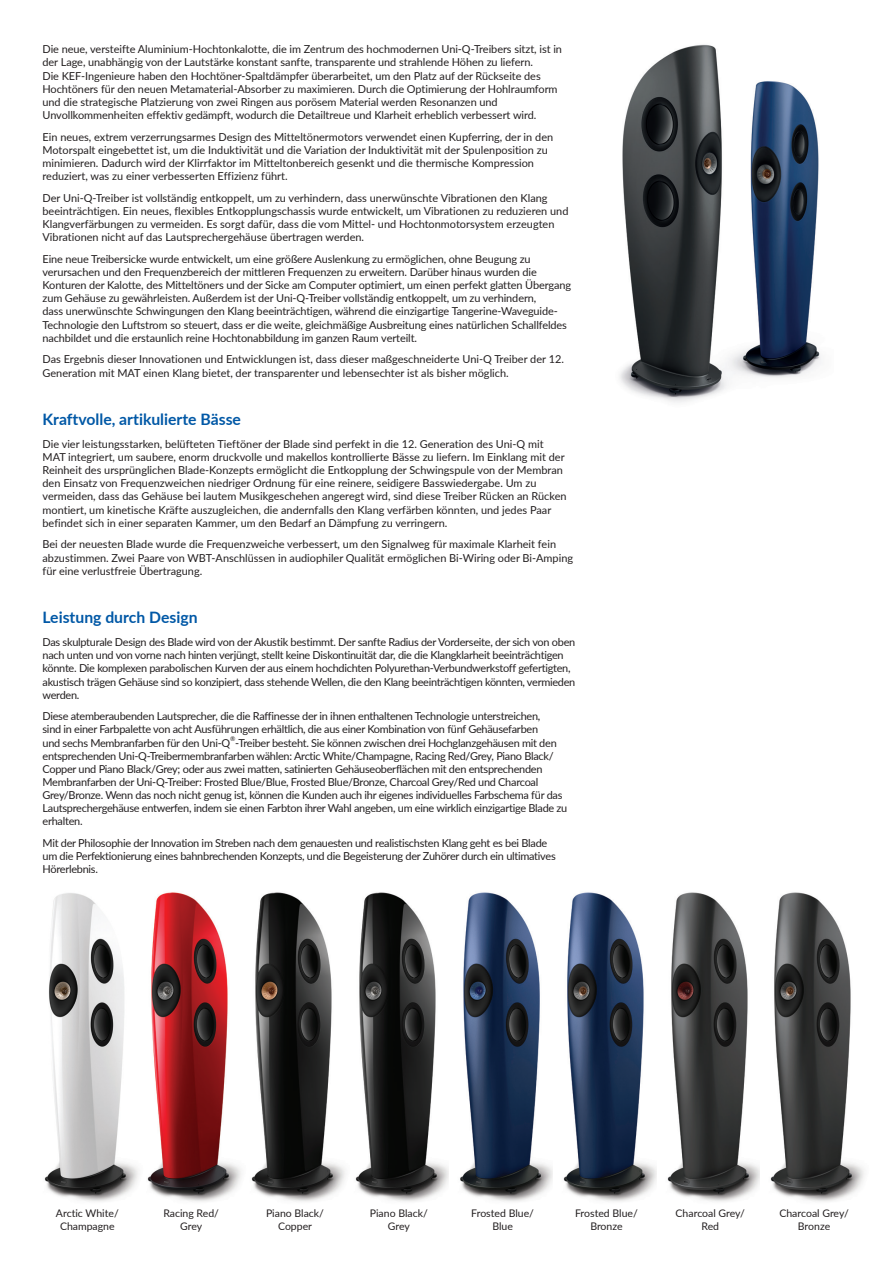
<style>
.page{position:relative;width:893px;height:1263px;background:#fff}
.page>*{position:absolute;margin:0;border:0;box-sizing:border-box;transform-origin:0 0}
.t1{font:700 15.75px "Lato";color:#0158a6}
.t2{font:10.95px/13.2px "Lato";letter-spacing:-.01em;color:#231f20}
.t3{font:10.5px/12.6px "Lato";color:#231f20;text-align:center}
.t4{font:6.45px "Lato";color:#231f20}
</style>
<div class="page">
<img style="left:619px;top:44px;width:202px;height:359px">
<img style="left:355px;top:892px;width:94px;height:310px">
<img style="left:251px;top:892px;width:94px;height:310px">
<img style="left:460px;top:892px;width:93px;height:310px">
<img style="left:563px;top:892px;width:94px;height:310px">
<img style="left:667px;top:892px;width:93px;height:310px">
<img style="left:770px;top:892px;width:94px;height:310px">
<img style="left:147px;top:892px;width:94px;height:310px">
<img style="left:44px;top:893px;width:94px;height:309px">
<p class="t2" style="left:43px;top:42px;width:521px">Die neue, versteifte Aluminium-Hochtonkalotte, die im Zentrum des hochmodernen Uni-Q-Treibers sitzt, ist in der Lage, unabhängig von der Lautstärke konstant sanfte, transparente und strahlende Höhen zu liefern.<br>Die KEF-Ingenieure haben den Hochtöner-Spaltdämpfer überarbeitet, um den Platz auf der Rückseite des Hochtöners für den neuen Metamaterial-Absorber zu maximieren. Durch die Optimierung der Hohlraumform und die strategische Platzierung von zwei Ringen aus porösem Material werden Resonanzen und Unvollkommenheiten effektiv gedämpft, wodurch die Detailtreue und Klarheit erheblich verbessert wird.</p>
<p class="t2" style="left:43px;top:130px;width:512px">Ein neues, extrem verzerrungsarmes Design des Mitteltönermotors verwendet einen Kupferring, der in den Motorspalt eingebettet ist, um die Induktivität und die Variation der Induktivität mit der Spulenposition zu minimieren. Dadurch wird der Klirrfaktor im Mitteltonbereich gesenkt und die thermische Kompression reduziert, was zu einer verbesserten Effizienz führt.</p>
<p class="t2" style="left:43px;top:191px;width:527px">Der Uni-Q-Treiber ist vollständig entkoppelt, um zu verhindern, dass unerwünschte Vibrationen den Klang beeinträchtigen. Ein neues, flexibles Entkopplungschassis wurde entwickelt, um Vibrationen zu reduzieren und Klangverfärbungen zu vermeiden. Es sorgt dafür, dass die vom Mittel- und Hochtonmotorsystem erzeugten Vibrationen nicht auf das Lautsprechergehäuse übertragen werden.</p>
<p class="t2" style="left:43px;top:252px;width:530px">Eine neue Treibersicke wurde entwickelt, um eine größere Auslenkung zu ermöglichen, ohne Beugung zu verursachen und den Frequenzbereich der mittleren Frequenzen zu erweitern. Darüber hinaus wurden die Konturen der Kalotte, des Mitteltöners und der Sicke am Computer optimiert, um einen perfekt glatten Übergang zum Gehäuse zu gewährleisten. Außerdem ist der Uni-Q-Treiber vollständig entkoppelt, um zu verhindern,<br>dass unerwünschte Schwingungen den Klang beeinträchtigen, während die einzigartige Tangerine-Waveguide-Technologie den Luftstrom so steuert, dass er die weite, gleichmäßige Ausbreitung eines natürlichen Schallfeldes nachbildet und die erstaunlich reine Hochtonabbildung im ganzen Raum verteilt.</p>
<p class="t2" style="left:43px;top:352px;width:523px">Das Ergebnis dieser Innovationen und Entwicklungen ist, dass dieser maßgeschneiderte Uni-Q Treiber der 12.<br>Generation mit MAT einen Klang bietet, der transparenter und lebensechter ist als bisher möglich.</p>
<p class="t1" style="left:43px;top:407px;width:200px">Kraftvolle, artikulierte Bässe</p>
<p class="t2" style="left:43px;top:437px;width:526px">Die vier leistungsstarken, belüfteten Tieftöner der Blade sind perfekt in die 12. Generation des Uni-Q mit MAT integriert, um saubere, enorm druckvolle und makellos kontrollierte Bässe zu liefern. Im Einklang mit der Reinheit des ursprünglichen Blade-Konzepts ermöglicht die Entkopplung der Schwingspule von der Membran den Einsatz von Frequenzweichen niedriger Ordnung für eine reinere, seidigere Basswiedergabe. Um zu vermeiden, dass das Gehäuse bei lautem Musikgeschehen angeregt wird, sind diese Treiber Rücken an Rücken montiert, um kinetische Kräfte auszugleichen, die andernfalls den Klang verfärben könnten, und jedes Paar befindet sich in einer separaten Kammer, um den Bedarf an Dämpfung zu verringern.</p>
<p class="t2" style="left:43px;top:537px;width:532px">Bei der neuesten Blade wurde die Frequenzweiche verbessert, um den Signalweg für maximale Klarheit fein abzustimmen. Zwei Paare von WBT-Anschlüssen in audiophiler Qualität ermöglichen Bi-Wiring oder Bi-Amping für eine verlustfreie Übertragung.</p>
<p class="t1" style="left:43px;top:605px;width:157px">Leistung durch Design</p>
<p class="t2" style="left:43px;top:635px;width:534px">Das skulpturale Design des Blade wird von der Akustik bestimmt. Der sanfte Radius der Vorderseite, der sich von oben nach unten und von vorne nach hinten verjüngt, stellt keine Diskontinuität dar, die die Klangklarheit beeinträchtigen könnte. Die komplexen parabolischen Kurven der aus einem hochdichten Polyurethan-Verbundwerkstoff gefertigten, akustisch trägen Gehäuse sind so konzipiert, dass stehende Wellen, die den Klang beeinträchtigen könnten, vermieden werden.</p>
<p class="t2" style="left:43px;top:709px;width:516px">Diese atemberaubenden Lautsprecher, die die Raffinesse der in ihnen enthaltenen Technologie unterstreichen, sind in einer Farbpalette von acht Ausführungen erhältlich, die aus einer Kombination von fünf Gehäusefarben und sechs Membranfarben für den Uni-Q -Treiber besteht. Sie können zwischen drei Hochglanzgehäusen mit den</p>
<p class="t4" style="left:230px;top:734px;width:7px">®</p>
<p class="t2" style="left:43px;top:749px;width:526px">entsprechenden Uni-Q-Treibermembranfarben wählen: Arctic White/Champagne, Racing Red/Grey, Piano Black/ Copper und Piano Black/Grey; oder aus zwei matten, satinierten Gehäuseoberflächen mit den entsprechenden Membranfarben der Uni-Q-Treiber: Frosted Blue/Blue, Frosted Blue/Bronze, Charcoal Grey/Red und Charcoal Grey/Bronze. Wenn das noch nicht genug ist, können die Kunden auch ihr eigenes individuelles Farbschema für das Lautsprechergehäuse entwerfen, indem sie einen Farbton ihrer Wahl angeben, um eine wirklich einzigartige Blade zu erhalten.</p>
<p class="t2" style="left:43px;top:836px;width:515px">Mit der Philosophie der Innovation im Streben nach dem genauesten und realistischsten Klang geht es bei Blade um die Perfektionierung eines bahnbrechenden Konzepts, und die Begeisterung der Zuhörer durch ein ultimatives<br>Hörerlebnis.</p>
<p class="t3" style="left:56px;top:1206px;width:64px">Arctic White/<br>Champagne</p>
<p class="t3" style="left:163px;top:1206px;width:57px">Racing Red/<br>Grey</p>
<p class="t3" style="left:266px;top:1206px;width:59px">Piano Black/<br>Copper</p>
<p class="t3" style="left:370px;top:1206px;width:59px">Piano Black/<br>Grey</p>
<p class="t3" style="left:471px;top:1206px;width:64px">Frosted Blue/<br>Blue</p>
<p class="t3" style="left:575px;top:1206px;width:64px">Frosted Blue/<br>Bronze</p>
<p class="t3" style="left:676px;top:1206px;width:71px">Charcoal Grey/<br>Red</p>
<p class="t3" style="left:779px;top:1206px;width:71px">Charcoal Grey/<br>Bronze</p>
</div>
